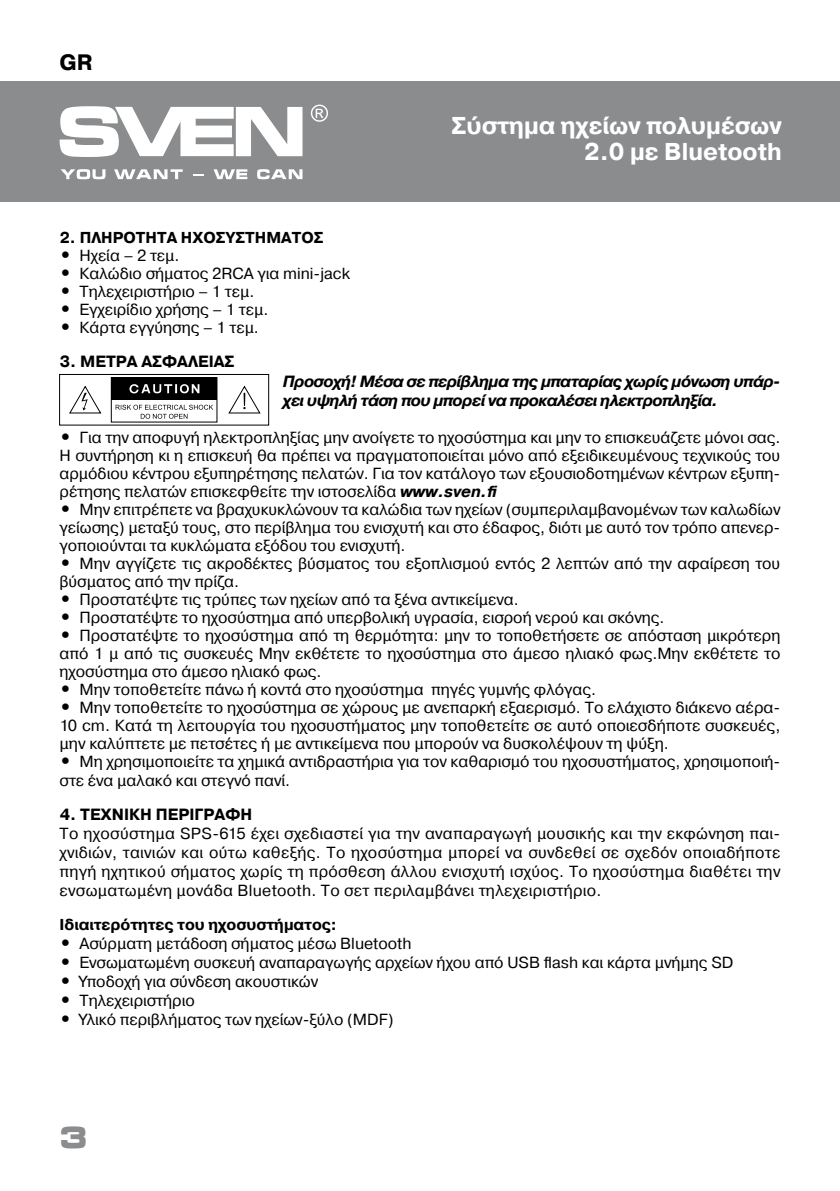
<style>
.page{position:relative;width:840px;height:1191px;background:#fff}
.page>*{position:absolute;margin:0;border:0;box-sizing:border-box;transform-origin:0 0}
.t1{font:700 30px "Micra";color:#8a8c8e}
.t2{font:700 24.2px/26px "Pragmatica";color:#fff;text-align:right}
.t3{font:700 22.2px "Pragmatica";color:#000}
.t4{font:italic 700 16.2px/19px "Pragmatica";letter-spacing:-.03em;color:#000}
.t5{font:700 16.2px "Pragmatica";color:#000}
.t6{font:16px/18px "Pragmatica";color:#000;text-align:justify}
.t7{font:700 15.8px "Pragmatica";color:#000}
.s1{font-weight:700;font-size:18px}
.s2{font-weight:700;font-style:italic}
</style>
<div class="page">
<div style="left:0;top:81px;width:839px;height:121px;background:#8a8c8e"></div>
<svg style="left:60px;top:106px;width:242px;height:51px"></svg>
<svg style="left:60px;top:169px;width:45px;height:10px"></svg>
<svg style="left:114px;top:169px;width:68px;height:10px"></svg>
<svg style="left:193px;top:174px;width:11px;height:2px"></svg>
<svg style="left:213px;top:169px;width:34px;height:10px"></svg>
<svg style="left:257px;top:169px;width:45px;height:10px"></svg>
<svg style="left:311px;top:105px;width:17px;height:17px"></svg>
<div style="left:59px;top:374px;width:210px;height:51px;border:1px solid #000"></div>
<div style="left:111px;top:377px;width:106px;height:23px;background:#000"></div>
<svg style="left:129px;top:384px;width:70px;height:9px"></svg>
<svg style="left:116px;top:405px;width:97px;height:14px"></svg>
<svg style="left:69px;top:386px;width:32px;height:27px"></svg>
<svg style="left:228px;top:386px;width:32px;height:27px"></svg>
<h3 class="t3" style="left:60px;top:47px;width:35px">GR</h3>
<h2 class="t2" style="left:451px;top:113px;width:331px">Σύστημα ηχείων πολυμέσων<br>2.0 με Bluetooth</h2>
<p class="t7" style="left:60px;top:228px;width:265px">2. ΠΛΗΡΟΤΗΤΑ ΗΧΟΣΥΣΤΗΜΑΤΟΣ</p>
<p class="t6" style="left:60px;top:247px;width:121px"><span class="s1">•</span> Ηχεία – 2 τεμ.</p>
<p class="t6" style="left:60px;top:265px;width:292px"><span class="s1">•</span> Καλώδιο σήματος 2RCA για mini-jack</p>
<p class="t6" style="left:60px;top:283px;width:196px"><span class="s1">•</span> Τηλεχειριστήριο – 1 τεμ.</p>
<p class="t6" style="left:60px;top:301px;width:210px"><span class="s1">•</span> Εγχειρίδιο χρήσης – 1 τεμ.</p>
<p class="t6" style="left:60px;top:319px;width:201px"><span class="s1">•</span> Κάρτα εγγύησης – 1 τεμ.</p>
<p class="t5" style="left:60px;top:351px;width:176px">3. ΜΕΤΡΑ ΑΣΦΑΛΕΙΑΣ</p>
<p class="t4" style="left:283px;top:372px;width:498px">Προσοχή! Μέσα σε περίβλημα της μπαταρίας χωρίς μόνωση υπάρ&shy;χει υψηλή τάση που μπορεί να προκαλέσει ηλεκτροπληξία.</p>
<p class="t6" style="left:60px;top:428px;width:722px"><span class="s1">•</span> Για την αποφυγή ηλεκτροπληξίας μην ανοίγετε το ηχοσύστημα και μην το επισκευάζετε μόνοι σας.<br>Η συντήρηση κι η επισκευή θα πρέπει να πραγματοποιείται μόνο από εξειδικευμένους τεχνικούς του αρμόδιου κέντρου εξυπηρέτησης πελατών. Για τον κατάλογο των εξουσιοδοτημένων κέντρων εξυπη&shy;ρέτησης πελατών επισκεφθείτε την ιστοσελίδα <span class="s2">www.sven.fi</span></p>
<p class="t6" style="left:60px;top:500px;width:722px"><span class="s1">•</span> Μην επιτρέπετε να βραχυκυκλώνουν τα καλώδια των ηχείων (συμπεριλαμβανομένων των καλωδίων γείωσης) μεταξύ τους, στο περίβλημα του ενισχυτή και στο έδαφος, διότι με αυτό τον τρόπο απενερ&shy;γοποιούνται τα κυκλώματα εξόδου του ενισχυτή.</p>
<p class="t6" style="left:60px;top:554px;width:722px"><span class="s1">•</span> Μην αγγίζετε τις ακροδέκτες βύσματος του εξοπλισμού εντός 2 λεπτών από την αφαίρεση του βύσματος από την πρίζα.</p>
<p class="t6" style="left:60px;top:590px;width:460px"><span class="s1">•</span> Προστατέψτε τις τρύπες των ηχείων από τα ξένα αντικείμενα.</p>
<p class="t6" style="left:60px;top:608px;width:606px"><span class="s1">•</span> Προστατέψτε το ηχοσύστημα από υπερβολική υγρασία, εισροή νερού και σκόνης.</p>
<p class="t6" style="left:60px;top:626px;width:722px"><span class="s1">•</span> Προστατέψτε το ηχοσύστημα από τη θερμότητα: μην το τοποθετήσετε σε απόσταση μικρότερη από 1 μ από τις συσκευές Μην εκθέτετε το ηχοσύστημα στο άμεσο ηλιακό φως.Μην εκθέτετε το ηχοσύστημα στο άμεσο ηλιακό φως.</p>
<p class="t6" style="left:60px;top:680px;width:537px"><span class="s1">•</span> Μην τοποθετείτε πάνω ή κοντά στο ηχοσύστημα πηγές γυμνής φλόγας.</p>
<p class="t6" style="left:60px;top:698px;width:722px"><span class="s1">•</span> Μην τοποθετείτε το ηχοσύστημα σε χώρους με ανεπαρκή εξαερισμό. Το ελάχιστο διάκενο αέρα-10 cm. Κατά τη λειτουργία του ηχοσυστήματος μην τοποθετείτε σε αυτό οποιεσδήποτε συσκευές, μην καλύπτετε με πετσέτες ή με αντικείμενα που μπορούν να δυσκολέψουν τη ψύξη.</p>
<p class="t6" style="left:60px;top:752px;width:722px;line-height:19px"><span class="s1">•</span> Μη χρησιμοποιείτε τα χημικά αντιδραστήρια για τον καθαρισμό του ηχοσυστήματος, χρησιμοποιή&shy;στε ένα μαλακό και στεγνό πανί.</p>
<p class="t5" style="left:60px;top:803px;width:194px">4. ΤΕΧΝΙΚΗ ΠΕΡΙΓΡΑΦΗ</p>
<p class="t6" style="left:60px;top:824px;width:722px;line-height:19px">Το ηχοσύστημα SPS-615 έχει σχεδιαστεί για την αναπαραγωγή μουσικής και την εκφώνηση παι&shy;χνιδιών, ταινιών και ούτω καθεξής. Το ηχοσύστημα μπορεί να συνδεθεί σε σχεδόν οποιαδήποτε πηγή ηχητικού σήματος χωρίς τη πρόσθεση άλλου ενισχυτή ισχύος. Το ηχοσύστημα διαθέτει την ενσωματωμένη μονάδα Bluetooth. Το σετ περιλαμβάνει τηλεχειριστήριο.</p>
<p class="t7" style="left:60px;top:914px;width:279px">Ιδιαιτερότητες του ηχοσυστήματος:</p>
<p class="t6" style="left:60px;top:934px;width:353px"><span class="s1">•</span> Ασύρματη μετάδοση σήματος μέσω Bluetooth</p>
<p class="t6" style="left:60px;top:953px;width:675px"><span class="s1">•</span> Ενσωματωμένη συσκευή αναπαραγωγής αρχείων ήχου από USB flash και κάρτα μνήμης SD</p>
<p class="t6" style="left:60px;top:972px;width:260px"><span class="s1">•</span> Υποδοχή για σύνδεση ακουστικών</p>
<p class="t6" style="left:60px;top:991px;width:137px"><span class="s1">•</span> Τηλεχειριστήριο</p>
<p class="t6" style="left:60px;top:1010px;width:335px"><span class="s1">•</span> Υλικό περιβλήματος των ηχείων-ξύλο (MDF)</p>
<h1 class="t1" style="left:58px;top:1121px;width:32px">3</h1>
</div>
